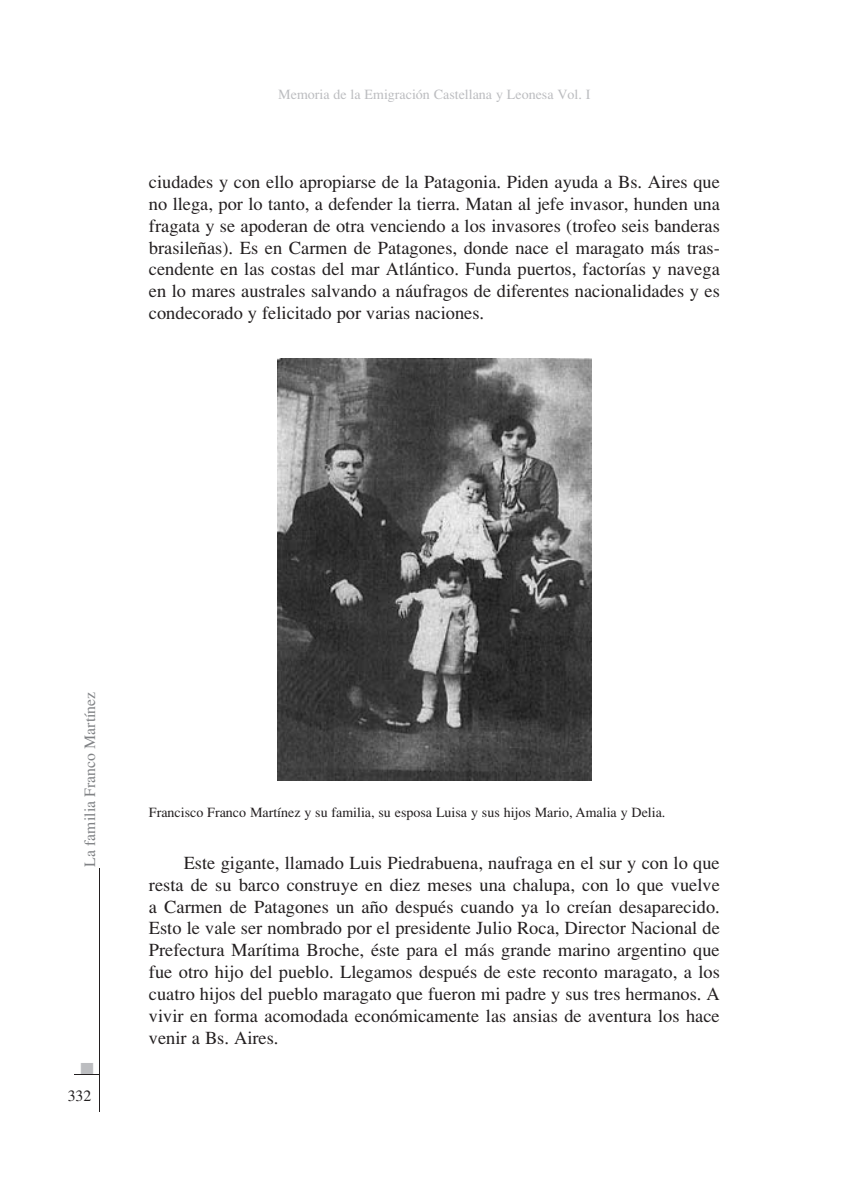
<style>
.page{position:relative;width:844px;height:1191px;background:#fff}
.page>*{position:absolute;margin:0;border:0;box-sizing:border-box;transform-origin:0 0}
.t1{font:18.38px/21.9px "Times";color:#231f20;text-align:justify}
.t2{font:17.5px "Zapf Dingbats ITC";color:#bcbdc0}
.t3{font:15.75px "Times";color:#808285}
.t4{font:15.75px "Times";color:#231f20}
.t5{font:14px "Times";color:#231f20}
.t6{font:14px "Times";color:#bcbdc0}
</style>
<div class="page">
<svg style="left:74px;top:1074px;width:25px;height:1px"></svg>
<hr style="left:99px;top:868px;width:1px;height:243px;background:#231f20">
<img style="left:277px;top:358px;width:314px;height:422px">
<p class="t6" style="left:278px;top:86px;width:313px">Memoria de la Emigración Castellana y Leonesa Vol. I</p>
<p class="t1" style="left:149px;top:171px;width:572px">ciudades y con ello apropiarse de la Patagonia. Piden ayuda a Bs. Aires que no llega, por lo tanto, a defender la tierra. Matan al jefe invasor, hunden una fragata y se apoderan de otra venciendo a los invasores (trofeo seis banderas brasileñas). Es en Carmen de Patagones, donde nace el maragato más tras&shy;cendente en las costas del mar Atlántico. Funda puertos, factorías y navega en lo mares australes salvando a náufragos de diferentes nacionalidades y es condecorado y felicitado por varias naciones.</p>
<p class="t3" style="left:81px;top:866px;width:176px;rotate:-90deg">La familia Franco Martínez</p>
<p class="t2" style="left:80px;top:1060px;width:15px">■</p>
<p class="t4" style="left:68px;top:1087px;width:25px">332</p>
<p class="t5" style="left:149px;top:804px;width:518px">Francisco Franco Martínez y su familia, su esposa Luisa y sus hijos Mario, Amalia y Delia.</p>
<p class="t1" style="left:149px;top:851px;width:572px;text-indent:35px">Este gigante, llamado Luis Piedrabuena, naufraga en el sur y con lo que resta de su barco construye en diez meses una chalupa, con lo que vuelve a Carmen de Patagones un año después cuando ya lo creían desaparecido.<br>Esto le vale ser nombrado por el presidente Julio Roca, Director Nacional de Prefectura Marítima Broche, éste para el más grande marino argentino que fue otro hijo del pueblo. Llegamos después de este reconto maragato, a los cuatro hijos del pueblo maragato que fueron mi padre y sus tres hermanos. A vivir en forma acomodada económicamente las ansias de aventura los hace venir a Bs. Aires.</p>
</div>
